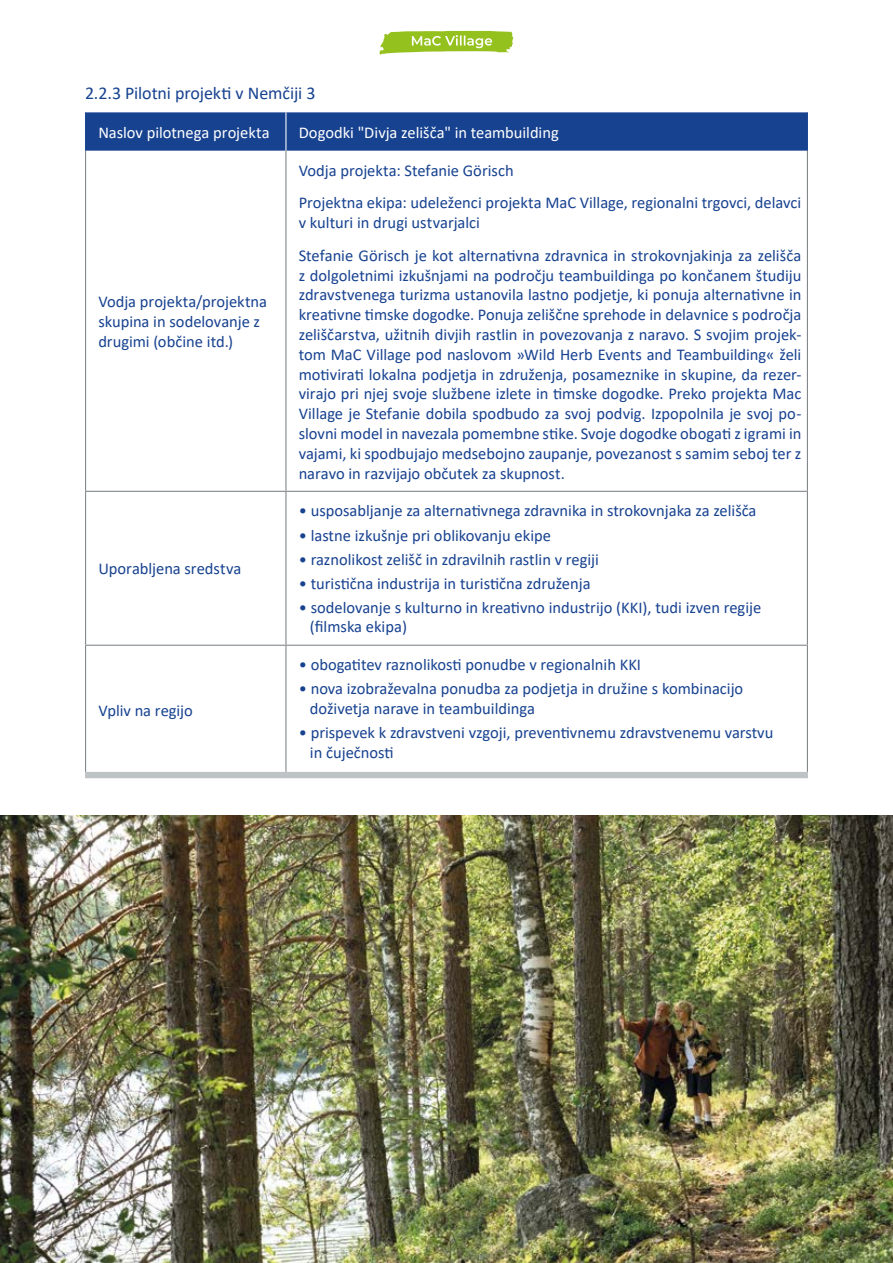
<style>
.page{position:relative;width:893px;height:1263px;background:#fff}
.page>*{position:absolute;margin:0;border:0;box-sizing:border-box;transform-origin:0 0}
.t1{font:18px "Calibri";letter-spacing:-.005em;color:#174290}
.t2{font:16.5px/19.8px "Calibri";color:#174290}
.t3{font:16.5px "Calibri";color:#fff}
</style>
<div class="page">
<svg style="left:379px;top:31px;width:134px;height:24px"></svg>
<div style="left:86px;top:112px;width:721px;height:39px;background:#174290"></div>
<hr style="left:85px;top:151px;width:1px;height:340px;background:#7d8386">
<hr style="left:285px;top:151px;width:1px;height:340px;background:#7d8386">
<hr style="left:807px;top:151px;width:1px;height:340px;background:#7d8386">
<hr style="left:85px;top:491px;width:201px;height:1px;background:#7d8386">
<hr style="left:85px;top:492px;width:1px;height:153px;background:#7d8386">
<hr style="left:286px;top:491px;width:522px;height:1px;background:#7d8386">
<hr style="left:285px;top:492px;width:1px;height:153px;background:#7d8386">
<hr style="left:807px;top:492px;width:1px;height:153px;background:#7d8386">
<hr style="left:85px;top:645px;width:201px;height:1px;background:#7d8386">
<hr style="left:85px;top:646px;width:1px;height:126px;background:#7d8386">
<hr style="left:286px;top:645px;width:522px;height:1px;background:#7d8386">
<hr style="left:285px;top:646px;width:1px;height:126px;background:#7d8386">
<hr style="left:807px;top:646px;width:1px;height:126px;background:#7d8386">
<hr style="left:285px;top:112px;width:1px;height:39px;background:#fff">
<hr style="left:85px;top:112px;width:1px;height:39px;background:#174290">
<hr style="left:807px;top:112px;width:1px;height:39px;background:#174290">
<div style="left:85px;top:772px;width:201px;height:6px;background:#bec3c6"></div>
<div style="left:286px;top:772px;width:522px;height:6px;background:#bec3c6"></div>
<img style="left:0;top:816px;width:893px;height:447px">
<p class="t1" style="left:85px;top:80px;width:232px">2.2.3 Pilotni projekti v Nemčiji 3</p>
<p class="t3" style="left:98px;top:121px;width:173px">Naslov pilotnega projekta</p>
<p class="t3" style="left:299px;top:121px;width:262px">Dogodki "Divja zelišča" in teambuilding</p>
<p class="t2" style="left:98px;top:292px;width:170px">Vodja projekta/projektna skupina in sodelovanje z drugimi (občine itd.)</p>
<p class="t2" style="left:98px;top:559px;width:145px">Uporabljena sredstva</p>
<p class="t2" style="left:98px;top:700px;width:96px">Vpliv na regijo</p>
<p class="t2" style="left:299px;top:154px;width:504px;line-height:32.5px">Vodja projekta: Stefanie Görisch<br>Projektna ekipa: udeleženci projekta MaC Village, regionalni trgovci, delavci</p>
<p class="t2" style="left:299px;top:206px;width:504px;line-height:32.5px">v kulturi in drugi ustvarjalci<br>Stefanie Görisch je kot alternativna zdravnica in strokovnjakinja za zelišča</p>
<p class="t2" style="left:299px;top:265px;width:504px;text-align:justify">z dolgoletnimi izkušnjami na področju teambuildinga po končanem študiju zdravstvenega turizma ustanovila lastno podjetje, ki ponuja alternativne in kreativne timske dogodke. Ponuja zeliščne sprehode in delavnice s področja zeliščarstva, užitnih divjih rastlin in povezovanja z naravo. S svojim projek&shy;tom MaC Village pod naslovom »Wild Herb Events and Teambuilding« želi motivirati lokalna podjetja in združenja, posameznike in skupine, da rezer&shy;virajo pri njej svoje službene izlete in timske dogodke. Preko projekta Mac Village je Stefanie dobila spodbudo za svoj podvig. Izpopolnila je svoj po&shy;slovni model in navezala pomembne stike. Svoje dogodke obogati z igrami in vajami, ki spodbujajo medsebojno zaupanje, povezanost s samim seboj ter z naravo in razvijajo občutek za skupnost.</p>
<p class="t2" style="left:299px;top:501px;width:459px">• usposabljanje za alternativnega zdravnika in strokovnjaka za zelišča</p>
<p class="t2" style="left:299px;top:525px;width:254px">• lastne izkušnje pri oblikovanju ekipe</p>
<p class="t2" style="left:299px;top:549px;width:302px">• raznolikost zelišč in zdravilnih rastlin v regiji</p>
<p class="t2" style="left:299px;top:573px;width:293px">• turistična industrija in turistična združenja</p>
<p class="t2" style="left:310px;top:597px;width:453px;text-indent:-11px">• sodelovanje s kulturno in kreativno industrijo (KKI), tudi izven regije (filmska ekipa)</p>
<p class="t2" style="left:299px;top:654px;width:344px">• obogatitev raznolikosti ponudbe v regionalnih KKI</p>
<p class="t2" style="left:310px;top:679px;width:435px;text-indent:-11px">• nova izobraževalna ponudba za podjetja in družine s kombinacijo doživetja narave in teambuildinga</p>
<p class="t2" style="left:310px;top:722px;width:465px;text-indent:-11px">• prispevek k zdravstveni vzgoji, preventivnemu zdravstvenemu varstvu in čuječnosti</p>
</div>
